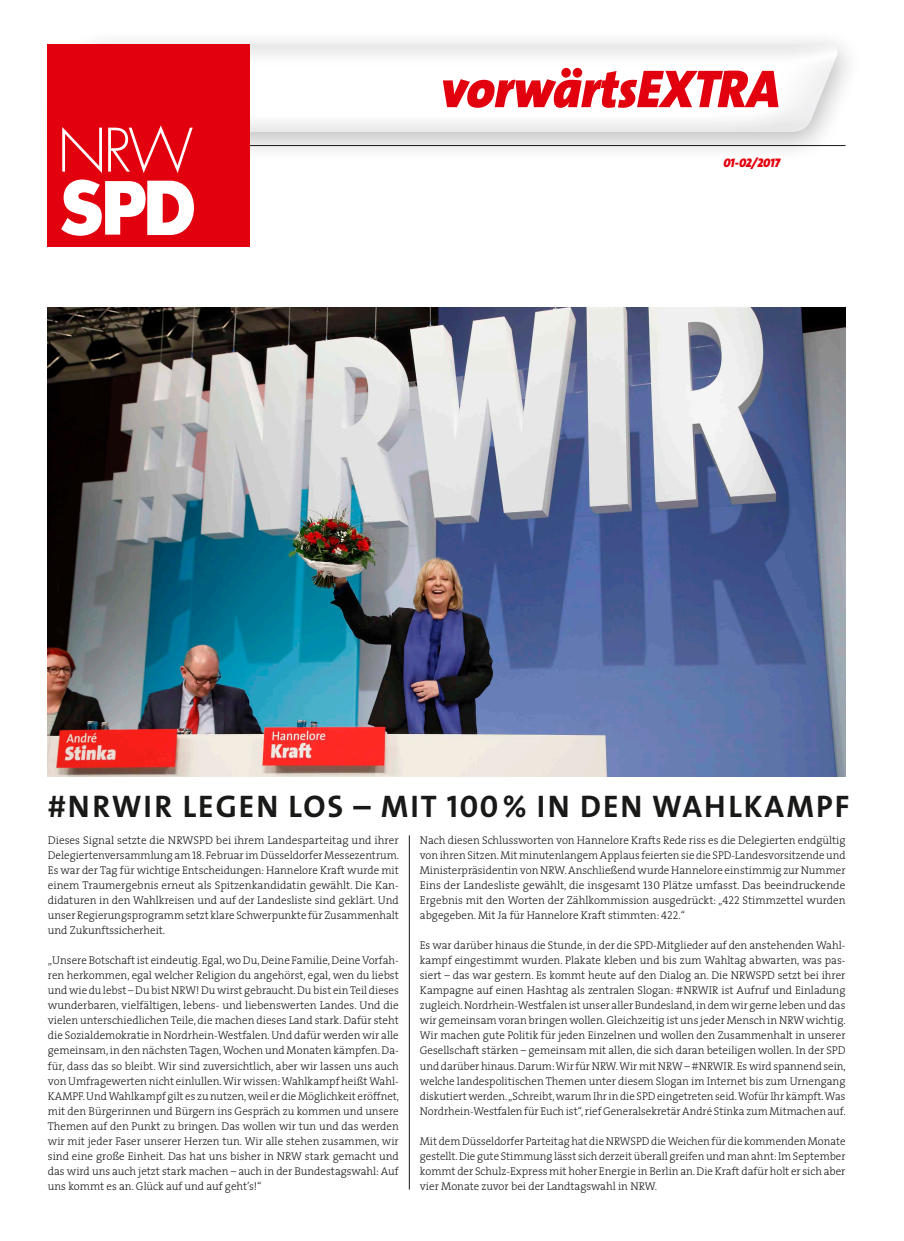
<style>
.page{position:relative;width:904px;height:1241px;background:#fff}
.page>*{position:absolute;margin:0;border:0;box-sizing:border-box;transform-origin:0 0}
.t1{font:53.75px "The Sans LP9 Black IT";letter-spacing:-.01em;color:#e3000e}
.t2{font:31.38px "The Sans LP7 Bld";letter-spacing:.065em;color:#191918}
.t3{font:12.5px "The Sans LP9 Black IT";letter-spacing:-.01em;color:#e3000e}
.t4{font:300 11.25px/15px "The Serif";color:#191918;text-align:justify}
.s1{font-family:"The Serif Light Caps";font-weight:400}
</style>
<div class="page">
<div style="left:37px;top:28px;width:826px;height:135px;background:#191918;opacity:.29"></div>
<img style="left:250px;top:44px;width:588px;height:88px">
<hr style="left:48px;top:145px;width:797px;height:1px;background:#191918">
<div style="left:48px;top:44px;width:202px;height:202px;background:#e3000e"></div>
<svg style="left:61px;top:179px;width:133px;height:57px"></svg>
<svg style="left:62px;top:127px;width:40px;height:46px"></svg>
<svg style="left:108px;top:125px;width:85px;height:48px"></svg>
<img style="left:47px;top:307px;width:798px;height:469px">
<hr style="left:409px;top:835px;width:1px;height:354px;background:#191918">
<h1 class="t1" style="left:440px;top:53px;width:341px">vorwärtsEXTRA</h1>
<p class="t3" style="left:723px;top:154px;width:58px">01-02/2017</p>
<h2 class="t2" style="left:48px;top:786px;width:803px">#NRWIR LEGEN LOS – MIT 100% IN DEN WAHLKAMPF</h2>
<p class="t4" style="left:420px;top:832px;width:427px">Nach diesen Schlussworten von Hannelore Krafts Rede riss es die Delegierten endgültig von ihren Sitzen. Mit minutenlangem Applaus feierten sie die SPD-Landesvorsitzende und Ministerpräsidentin von NRW. Anschließend wurde Hannelore einstimmig zur Nummer Eins der Landesliste gewählt, die insgesamt <span class="s1">130</span> Plätze umfasst. Das beeindruckende Ergebnis mit den Worten der Zählkommission ausgedrückt: „<span class="s1">422</span> Stimmzettel wurden abgegeben. Mit Ja für Hannelore Kraft stimmten: <span class="s1">422</span>.“</p>
<p class="t4" style="left:420px;top:937px;width:427px">Es war darüber hinaus die Stunde, in der die SPD-Mitglieder auf den anstehenden Wahl&shy;kampf eingestimmt wurden. Plakate kleben und bis zum Wahltag abwarten, was pas&shy;siert – das war gestern. Es kommt heute auf den Dialog an. Die NRWSPD setzt bei ihrer Kampagne auf einen Hashtag als zentralen Slogan: #NRWIR ist Aufruf und Einladung zugleich. Nordrhein-Westfalen ist unser aller Bundesland, in dem wir gerne leben und das wir gemeinsam voran bringen wollen. Gleichzeitig ist uns jeder Mensch in NRW wichtig.<br>Wir machen gute Politik für jeden Einzelnen und wollen den Zusammenhalt in unserer Gesellschaft stärken – gemeinsam mit allen, die sich daran beteiligen wollen. In der SPD und darüber hinaus. Darum: Wir für NRW. Wir mit NRW – #NRWIR. Es wird spannend sein, welche landespolitischen Themen unter diesem Slogan im Internet bis zum Urnengang diskutiert werden. „Schreibt, warum Ihr in die SPD eingetreten seid. Wofür Ihr kämpft. Was Nordrhein-Westfalen für Euch ist“, rief Generalsekretär André Stinka zum Mitmachen auf.</p>
<p class="t4" style="left:420px;top:1132px;width:427px">Mit dem Düsseldorfer Parteitag hat die NRWSPD die Weichen für die kommenden Monate gestellt. Die gute Stimmung lässt sich derzeit überall greifen und man ahnt: Im September kommt der Schulz-Express mit hoher Energie in Berlin an. Die Kraft dafür holt er sich aber vier Monate zuvor bei der Landtagswahl in NRW.</p>
<p class="t4" style="left:48px;top:832px;width:353px">Dieses Signal setzte die NRWSPD bei ihrem Landesparteitag und ihrer Delegiertenversammlung am <span class="s1">18</span>. Februar im Düsseldorfer Messezentrum.<br>Es war der Tag für wichtige Entscheidungen: Hannelore Kraft wurde mit einem Traumergebnis erneut als Spitzenkandidatin gewählt. Die Kan&shy;didaturen in den Wahlkreisen und auf der Landesliste sind geklärt. Und unser Regierungsprogramm setzt klare Schwerpunkte für Zusammenhalt und Zukunftssicherheit.</p>
<p class="t4" style="left:48px;top:952px;width:353px">„Unsere Botschaft ist eindeutig. Egal, wo Du, Deine Familie, Deine Vorfah&shy;ren herkommen, egal welcher Religion du angehörst, egal, wen du liebst und wie du lebst – Du bist NRW! Du wirst gebraucht. Du bist ein Teil dieses wunderbaren, vielfältigen, lebens- und liebenswerten Landes. Und die vielen unterschiedlichen Teile, die machen dieses Land stark. Dafür steht die Sozialdemokratie in Nordrhein-Westfalen. Und dafür werden wir alle gemeinsam, in den nächsten Tagen, Wochen und Monaten kämpfen. Da&shy;für, dass das so bleibt. Wir sind zuversichtlich, aber wir lassen uns auch von Umfragewerten nicht einlullen. Wir wissen: Wahlkampf heißt Wahl-KAMPF. Und Wahlkampf gilt es zu nutzen, weil er die Möglichkeit eröffnet, mit den Bürgerinnen und Bürgern ins Gespräch zu kommen und unsere Themen auf den Punkt zu bringen. Das wollen wir tun und das werden wir mit jeder Faser unserer Herzen tun. Wir alle stehen zusammen, wir sind eine große Einheit. Das hat uns bisher in NRW stark gemacht und das wird uns auch jetzt stark machen – auch in der Bundestagswahl: Auf uns kommt es an. Glück auf und auf geht’s!“</p>
</div>
